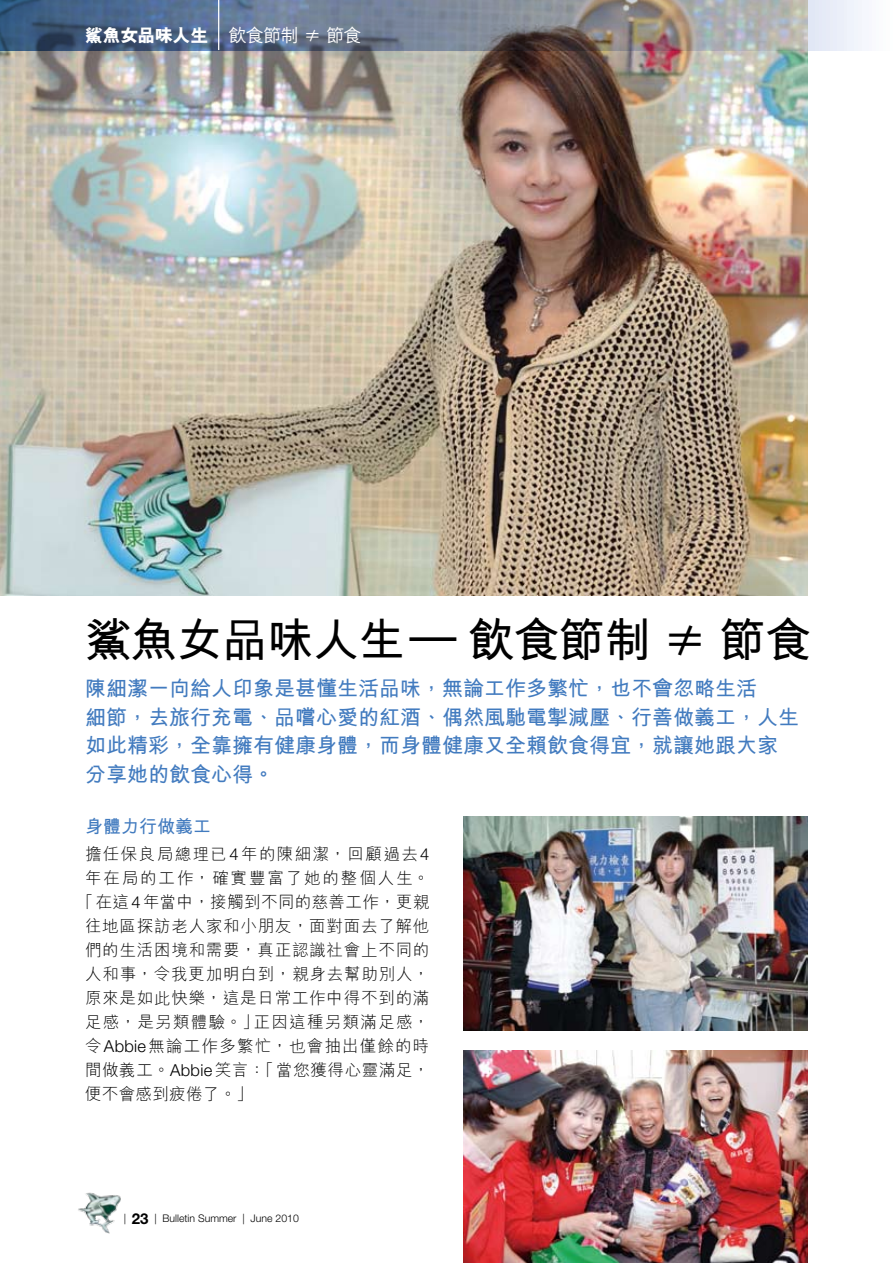
<style>
.page{position:relative;width:893px;height:1263px;background:#fff}
.page>*{position:absolute;margin:0;border:0;box-sizing:border-box;transform-origin:0 0}
.t1{font:700 46.5px "M Hei HK";letter-spacing:-.02em;color:#000}
.t2{font:700 21px/28.5px "M Hei HK";color:#427bbf}
.t3{font:800 18px "M Hei HK";letter-spacing:-.03em;color:#fff}
.t4{font:700 18px "M Hei HK";color:#427bbf}
.t5{font:300 16.5px "M Hei HK";letter-spacing:.045em;color:#000}
.t6{font:300 16.5px "M Hei HK";letter-spacing:.07em;color:#000}
.t7{font:300 16.5px "M Hei HK";letter-spacing:.025em;color:#000}
.t8{font:300 16.5px "M Hei HK";letter-spacing:.085em;color:#000}
.t9{font:300 16.5px "M Hei HK";letter-spacing:.08em;color:#000}
.t10{font:300 16.5px "M Hei HK";letter-spacing:.115em;color:#000}
.t11{font:300 16.5px "M Hei HK";letter-spacing:.02em;color:#000}
.t12{font:300 10.5px "Helvetica Neue LT Std";color:#000}
.s1{font-weight:500}
.s2{font-family:"Helvetica Neue LT Std"}
.s3{font-weight:700;font-size:15px}
</style>
<div class="page">
<img style="left:0;top:50px;width:808px;height:545px">
<img style="left:0;top:0;width:862px;height:50px">
<img style="left:463px;top:1050px;width:345px;height:213px">
<img style="left:463px;top:817px;width:345px;height:213px">
<hr style="left:218px;top:0;width:1px;height:50px;background:#fff">
<img style="left:78px;top:1192px;width:43px;height:42px">
<p class="t3" style="left:85px;top:26px;width:278px">鯊魚女品味人生 <span class="s1">飲食節制 ≠ 節食</span></p>
<h1 class="t1" style="left:85px;top:606px;width:728px">鯊魚女品味人生– 飲食節制 ≠ 節食</h1>
<p class="t2" style="left:85px;top:672px;width:715px">陳細潔一向給人印象是甚懂生活品味，無論工作多繁忙，也不會忽略生活<br>細節，去旅行充電、品嚐心愛的紅酒、偶然風馳電掣減壓、行善做義工，人生如此精彩，全靠擁有健康身體，而身體健康又全賴飲食得宜，就讓她跟大家分享她的飲食心得。</p>
<p class="t4" style="left:85px;top:813px;width:127px">身體力行做義工</p>
<p class="t8" style="left:85px;top:845px;width:346px">擔任保良局總理已<span class="s2">4</span>年的陳細潔，回顧過去<span class="s2">4</span></p>
<p class="t10" style="left:85px;top:869px;width:346px">年在局的工作，確實豐富了她的整個人生。</p>
<p class="t7" style="left:77px;top:893px;width:354px">「在這<span class="s2">4</span>年當中，接觸到不同的慈善工作，更親</p>
<p class="t5" style="left:85px;top:917px;width:346px">往地區探訪老人家和小朋友，面對面去了解他</p>
<p class="t5" style="left:85px;top:941px;width:346px">們的生活困境和需要，真正認識社會上不同的</p>
<p class="t5" style="left:85px;top:965px;width:346px">人和事，令我更加明白到，親身去幫助別人，</p>
<p class="t5" style="left:85px;top:989px;width:346px">原來是如此快樂，這是日常工作中得不到的滿</p>
<p class="t9" style="left:85px;top:1013px;width:346px">足感，是另類體驗。」正因這種另類滿足感，</p>
<p class="t6" style="left:85px;top:1037px;width:346px">令<span class="s2">Abbie</span>無論工作多繁忙，也會抽出僅餘的時</p>
<p class="t5" style="left:85px;top:1061px;width:346px">間做義工。<span class="s2">Abbie</span>笑言：「當您獲得心靈滿足，</p>
<p class="t11" style="left:85px;top:1085px;width:169px">便不會感到疲倦了。」</p>
<p class="t12" style="left:124px;top:1212px;width:177px">| <span class="s3">23</span> | Bulletin Summer | June 2010</p>
</div>
